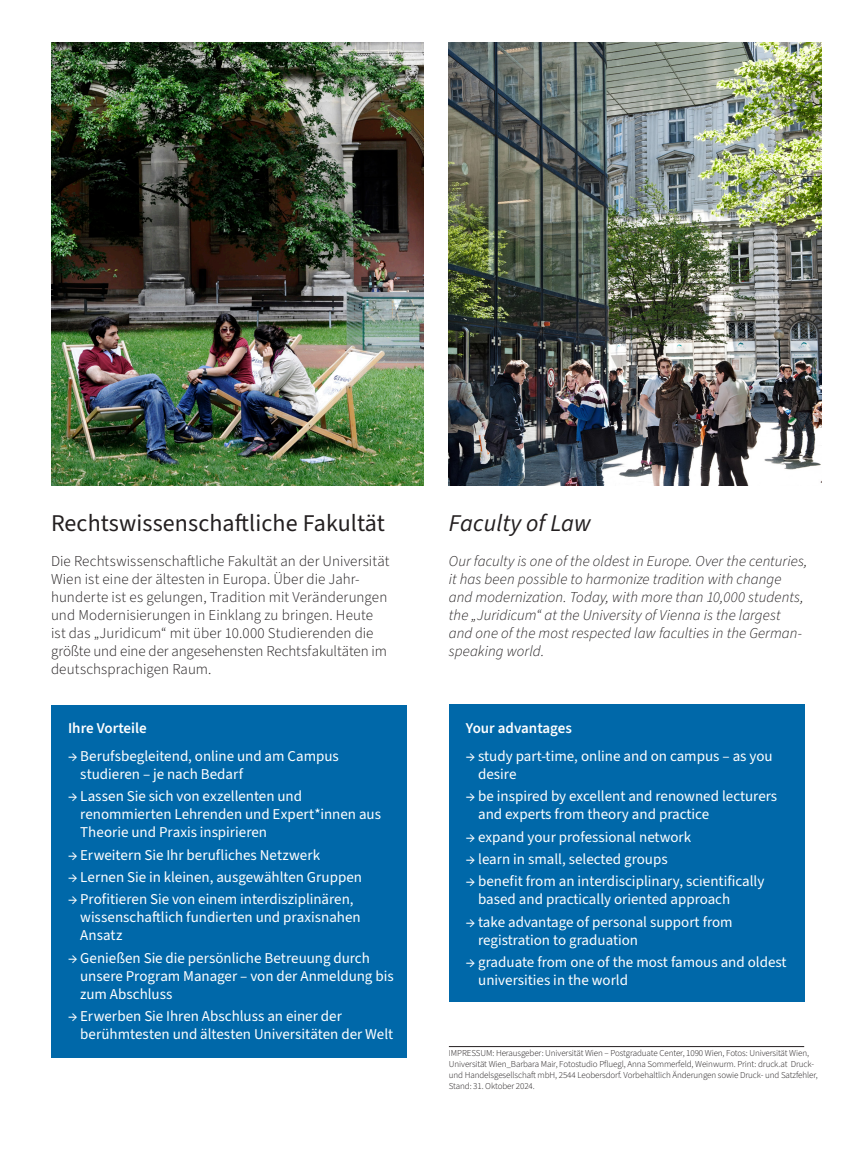
<style>
.page{position:relative;width:851px;height:1149px;background:#fff}
.page>*{position:absolute;margin:0;border:0;box-sizing:border-box;transform-origin:0 0}
.Absatzformat_2{font:24px "Source Sans 3";letter-spacing:.005em;color:#231f20}
.Absatzformat_2-2{font:italic 24px "Source Sans 3";letter-spacing:.005em;color:#231f20}
.copy_innen{font:15px/18px "Source Sans 3";color:#fff}
.copy_innen-2{font:300 15px/18px "Source Sans 3";letter-spacing:.005em;color:#231f20}
.copy_innen-3{font:italic 300 15px/18px "Source Sans 3";letter-spacing:.005em;color:#231f20}
.copy_innen-4{font:600 15px "Source Sans 3";color:#fff}
.t1{font:300 9px/10.8px "Source Sans 3";letter-spacing:-.01em;color:#231f20}
</style>
<div class="page">
<img style="left:51px;top:43px;width:372px;height:442px">
<img style="left:449px;top:43px;width:372px;height:442px">
<div style="left:51px;top:704px;width:355px;height:353px;background:#0068a9"></div>
<div style="left:449px;top:704px;width:355px;height:297px;background:#0068a9"></div>
<hr style="left:449px;top:1045px;width:355px;height:1px;background:#231f20">
<p class="Absatzformat_2" style="left:51px;top:507px;width:335px">Rechtswissenschaftliche Fakultät</p>
<p class="copy_innen-2" style="left:51px;top:551px;width:340px">Die Rechtswissenschaftliche Fakultät an der Universität Wien ist eine der ältesten in Europa. Über die Jahr&shy;hunderte ist es gelungen, Tradition mit Veränderungen und Modernisierungen in Einklang zu bringen. Heute ist das „Juridicum“ mit über 10.000 Studierenden die größte und eine der angesehensten Rechtsfakultäten im deutschsprachigen Raum.</p>
<p class="copy_innen-4" style="left:68px;top:717px;width:80px">Ihre Vorteile</p>
<p class="copy_innen" style="left:80px;top:747px;width:260px;text-indent:-12px">→ Berufsbegleitend, online und am Campus studieren – je nach Bedarf</p>
<p class="copy_innen" style="left:80px;top:787px;width:302px;text-indent:-12px">→ Lassen Sie sich von exzellenten und renommierten Lehrenden und Expert*innen aus<br>Theorie und Praxis inspirieren</p>
<p class="copy_innen" style="left:68px;top:845px;width:253px">→ Erweitern Sie Ihr berufliches Netzwerk</p>
<p class="copy_innen" style="left:68px;top:867px;width:295px">→ Lernen Sie in kleinen, ausgewählten Gruppen</p>
<p class="copy_innen" style="left:80px;top:890px;width:282px;text-indent:-12px">→ Profitieren Sie von einem interdisziplinären, wissenschaftlich fundierten und praxisnahen<br>Ansatz</p>
<p class="copy_innen" style="left:80px;top:948px;width:315px;text-indent:-12px">→ Genießen Sie die persönliche Betreuung durch unsere Program Manager – von der Anmeldung bis zum Abschluss</p>
<p class="copy_innen" style="left:80px;top:1006px;width:314px;text-indent:-12px">→ Erwerben Sie Ihren Abschluss an einer der berühmtesten und ältesten Universitäten der Welt</p>
<p class="Absatzformat_2-2" style="left:449px;top:507px;width:144px">Faculty of Law</p>
<p class="copy_innen-3" style="left:449px;top:551px;width:360px">Our faculty is one of the oldest in Europe. Over the centuries, it has been possible to harmonize tradition with change and modernization. Today, with more than 10,000 students, the „Juridicum“ at the University of Vienna is the largest and one of the most respected law faculties in the German&shy;speaking world.</p>
<p class="copy_innen-4" style="left:466px;top:717px;width:107px">Your advantages</p>
<p class="copy_innen" style="left:478px;top:747px;width:296px;text-indent:-12px">→ study part-time, online and on campus – as you desire</p>
<p class="copy_innen" style="left:478px;top:787px;width:300px;text-indent:-12px">→ be inspired by excellent and renowned lecturers and experts from theory and practice</p>
<p class="copy_innen" style="left:466px;top:827px;width:227px">→ expand your professional network</p>
<p class="copy_innen" style="left:466px;top:849px;width:203px">→ learn in small, selected groups</p>
<p class="copy_innen" style="left:478px;top:872px;width:287px;text-indent:-12px">→ benefit from an interdisciplinary, scientifically based and practically oriented approach</p>
<p class="copy_innen" style="left:478px;top:912px;width:256px;text-indent:-12px">→ take advantage of personal support from registration to graduation</p>
<p class="copy_innen" style="left:478px;top:952px;width:310px;text-indent:-12px">→ graduate from one of the most famous and oldest universities in the world</p>
<p class="t1" style="left:449px;top:1047px;width:370px">IMPRESSUM: Herausgeber: Universität Wien – Postgraduate Center, 1090 Wien, Fotos: Universität Wien, Universität Wien_Barbara Mair, Fotostudio Pfluegl, Anna Sommerfeld, Weinwurm. Print: druck.at Druck&shy;und Handelsgesellschaft mbH, 2544 Leobersdorf. Vorbehaltlich Änderungen sowie Druck- und Satzfehler, Stand: 31. Oktober 2024.</p>
</div>
